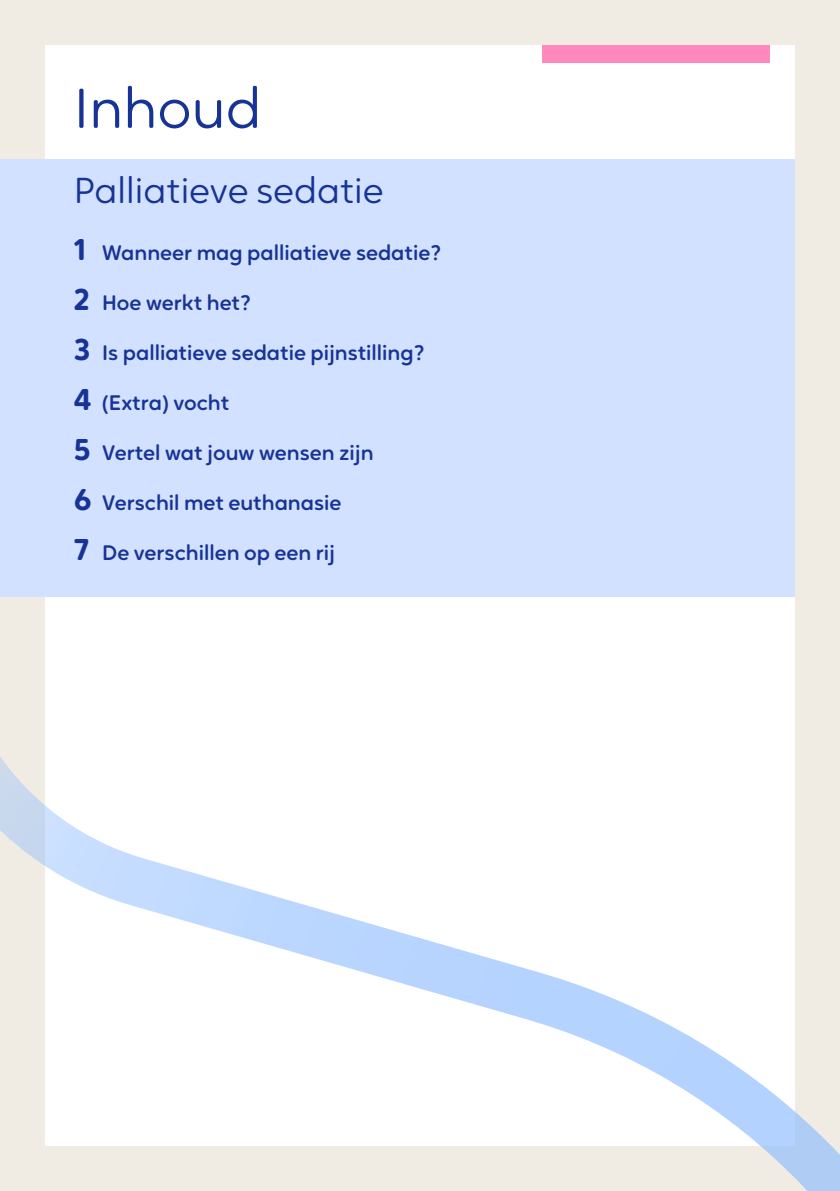
<style>
.page{position:relative;width:840px;height:1191px;background:#fff}
.page>*{position:absolute;margin:0;border:0;box-sizing:border-box;transform-origin:0 0}
.t1{font:56px "Oktah Round";color:#173395}
.t2{font:36px "Oktah Round";color:#173395}
.t3{font:500 21px "Oktah Round";color:#173395}
.s1{font-weight:600;font-size:30px}
</style>
<div class="page">
<div style="left:0;top:0;width:839px;height:1191px;background:#f1ece3"></div>
<div style="left:45px;top:45px;width:749px;height:1100px;background:#fff"></div>
<div style="left:541px;top:45px;width:227px;height:17px;background:#ff89bc"></div>
<svg style="left:0;top:733px;width:839px;height:458px"></svg>
<div style="left:0;top:159px;width:794px;height:437px;background:#d2e1ff"></div>
<h1 class="t1" style="left:74px;top:68px;width:189px">Inhoud</h1>
<h2 class="t2" style="left:74px;top:164px;width:311px">Palliatieve sedatie</h2>
<p class="t3" style="left:74px;top:237px;width:368px"><span class="s1">1</span> Wanneer mag palliatieve sedatie?</p>
<p class="t3" style="left:74px;top:287px;width:178px"><span class="s1">2</span> Hoe werkt het?</p>
<p class="t3" style="left:74px;top:337px;width:352px"><span class="s1">3</span> Is palliatieve sedatie pijnstilling?</p>
<p class="t3" style="left:74px;top:387px;width:157px"><span class="s1">4</span> (Extra) vocht</p>
<p class="t3" style="left:74px;top:437px;width:301px"><span class="s1">5</span> Vertel wat jouw wensen zijn</p>
<p class="t3" style="left:74px;top:487px;width:269px"><span class="s1">6</span> Verschil met euthanasie</p>
<p class="t3" style="left:74px;top:537px;width:262px"><span class="s1">7</span> De verschillen op een rij</p>
</div>
